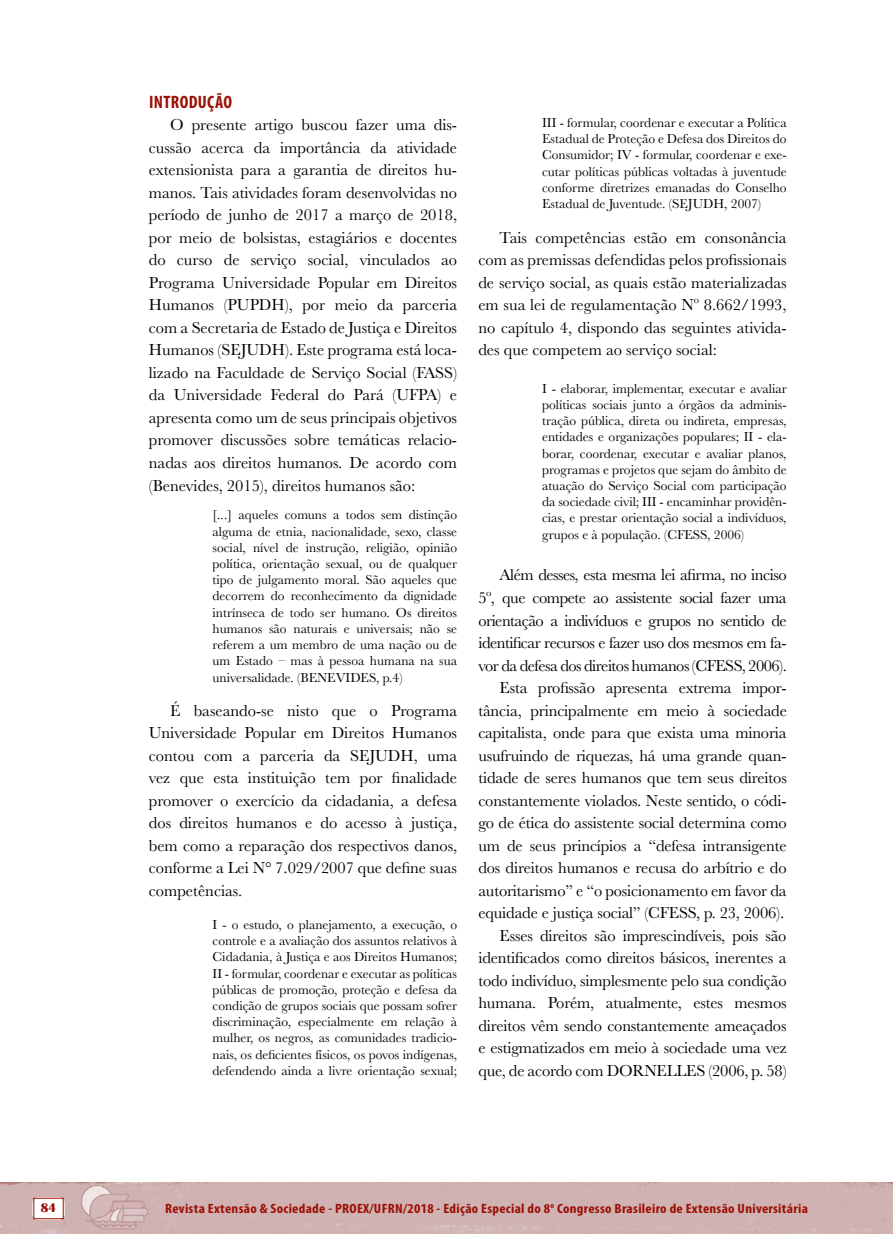
<style>
.page{position:relative;width:893px;height:1234px;background:#fff}
.page>*{position:absolute;margin:0;border:0;box-sizing:border-box;transform-origin:0 0}
.t1{font:700 condensed 18px "Myriad Pro";letter-spacing:.02em;color:#9c1006}
.t2{font:16.5px/22.5px "Baskerville";letter-spacing:-.01em;color:#000;text-align:justify}
.t3{font:13.5px/16.2px "Baskerville";color:#000;text-align:justify}
.t4{font:700 condensed 13.5px "Myriad Pro";letter-spacing:.02em;color:#9c1006;scale:1.1 1}
.t5{font:12px "Escafina Low";color:#9c1006;scale:1.1 1}
</style>
<div class="page">
<div style="left:0;top:1182px;width:893px;height:51px;background:#d0b2b2"></div>
<svg style="left:32px;top:1196px;width:33px;height:23px"></svg>
<div style="left:33px;top:1197px;width:31px;height:21px;background:#fff"></div>
<p class="t5" style="left:41px;top:1199px;width:16px">84</p>
<p class="t1" style="left:149px;top:92px;width:85px">INTRODUÇÃO</p>
<p class="t2" style="left:149px;top:113px;width:310px;text-indent:21px">O presente artigo buscou fazer uma dis&shy;cussão acerca da importância da atividade extensionista para a garantia de direitos hu&shy;manos. Tais atividades foram desenvolvidas no período de junho de 2017 a março de 2018, por meio de bolsistas, estagiários e docentes do curso de serviço social, vinculados ao Programa Universidade Popular em Direitos Humanos (PUPDH), por meio da parceria com a Secretaria de Estado de Justiça e Direitos Humanos (SEJUDH). Este programa está loca&shy;lizado na Faculdade de Serviço Social (FASS) da Universidade Federal do Pará (UFPA) e apresenta como um de seus principais objetivos promover discussões sobre temáticas relacio&shy;nadas aos direitos humanos. De acordo com (Benevides, 2015), direitos humanos são:</p>
<p class="t3" style="left:213px;top:506px;width:246px">[...] aqueles comuns a todos sem distinção alguma de etnia, nacionalidade, sexo, classe social, nível de instrução, religião, opinião política, orientação sexual, ou de qualquer tipo de julgamento moral. São aqueles que decorrem do reconhecimento da dignidade intrínseca de todo ser humano. Os direitos humanos são naturais e universais; não se referem a um membro de uma nação ou de um Estado – mas à pessoa humana na sua universalidade. (BENEVIDES, p.4)</p>
<p class="t2" style="left:149px;top:698px;width:310px;text-indent:21px">É baseando-se nisto que o Programa Universidade Popular em Direitos Humanos contou com a parceria da SEJUDH, uma vez que esta instituição tem por finalidade promover o exercício da cidadania, a defesa dos direitos humanos e do acesso à justiça, bem como a reparação dos respectivos danos, conforme a Lei N° 7.029/2007 que define suas competências.</p>
<p class="t3" style="left:213px;top:916px;width:246px">I - o estudo, o planejamento, a execução, o controle e a avaliação dos assuntos relativos à Cidadania, à Justiça e aos Direitos Humanos; II - formular, coordenar e executar as políticas públicas de promoção, proteção e defesa da condição de grupos sociais que possam sofrer discriminação, especialmente em relação à mulher, os negros, as comunidades tradicio&shy;nais, os deficientes físicos, os povos indígenas, defendendo ainda a livre orientação sexual;</p>
<p class="t3" style="left:542px;top:114px;width:246px">III - formular, coordenar e executar a Política Estadual de Proteção e Defesa dos Direitos do Consumidor; IV - formular, coordenar e exe&shy;cutar políticas públicas voltadas à juventude conforme diretrizes emanadas do Conselho Estadual de Juventude. (SEJUDH, 2007)</p>
<p class="t2" style="left:478px;top:226px;width:310px;text-indent:21px">Tais competências estão em consonância com as premissas defendidas pelos profissionais de serviço social, as quais estão materializadas em sua lei de regulamentação Nº 8.662/1993, no capítulo 4, dispondo das seguintes ativida&shy;des que competem ao serviço social:</p>
<p class="t3" style="left:542px;top:380px;width:246px">I - elaborar, implementar, executar e avaliar políticas sociais junto a órgãos da adminis&shy;tração pública, direta ou indireta, empresas, entidades e organizações populares; II - ela&shy;borar, coordenar, executar e avaliar planos, programas e projetos que sejam do âmbito de atuação do Serviço Social com participação da sociedade civil; III - encaminhar providên&shy;cias, e prestar orientação social a indivíduos, grupos e à população. (CFESS, 2006)</p>
<p class="t2" style="left:478px;top:563px;width:310px;text-align:right">Além desses, esta mesma lei afirma, no inciso<br>5º, que compete ao assistente social fazer uma orientação a indivíduos e grupos no sentido de identificar recursos e fazer uso dos mesmos em fa&shy;vor da defesa dos direitos humanos (CFESS, 2006).<br>Esta profissão apresenta extrema impor&shy;tância, principalmente em meio à sociedade capitalista, onde para que exista uma minoria usufruindo de riquezas, há uma grande quan&shy;tidade de seres humanos que tem seus direitos constantemente violados. Neste sentido, o códi&shy;go de ética do assistente social determina como um de seus princípios a “defesa intransigente dos direitos humanos e recusa do arbítrio e do autoritarismo” e “o posicionamento em favor da equidade e justiça social” (CFESS, p. 23, 2006).<br>Esses direitos são imprescindíveis, pois são identificados como direitos básicos, inerentes a todo indivíduo, simplesmente pelo sua condição humana. Porém, atualmente, estes mesmos direitos vêm sendo constantemente ameaçados e estigmatizados em meio à sociedade uma vez que, de acordo com DORNELLES (2006, p. 58)</p>
<p class="t4" style="left:165px;top:1200px;width:586px">Revista Extensão &amp; Sociedade - PROEX/UFRN/2018 - Edição Especial do 8<sup>o</sup> Congresso Brasileiro de Extensão Universitária</p>
</div>
